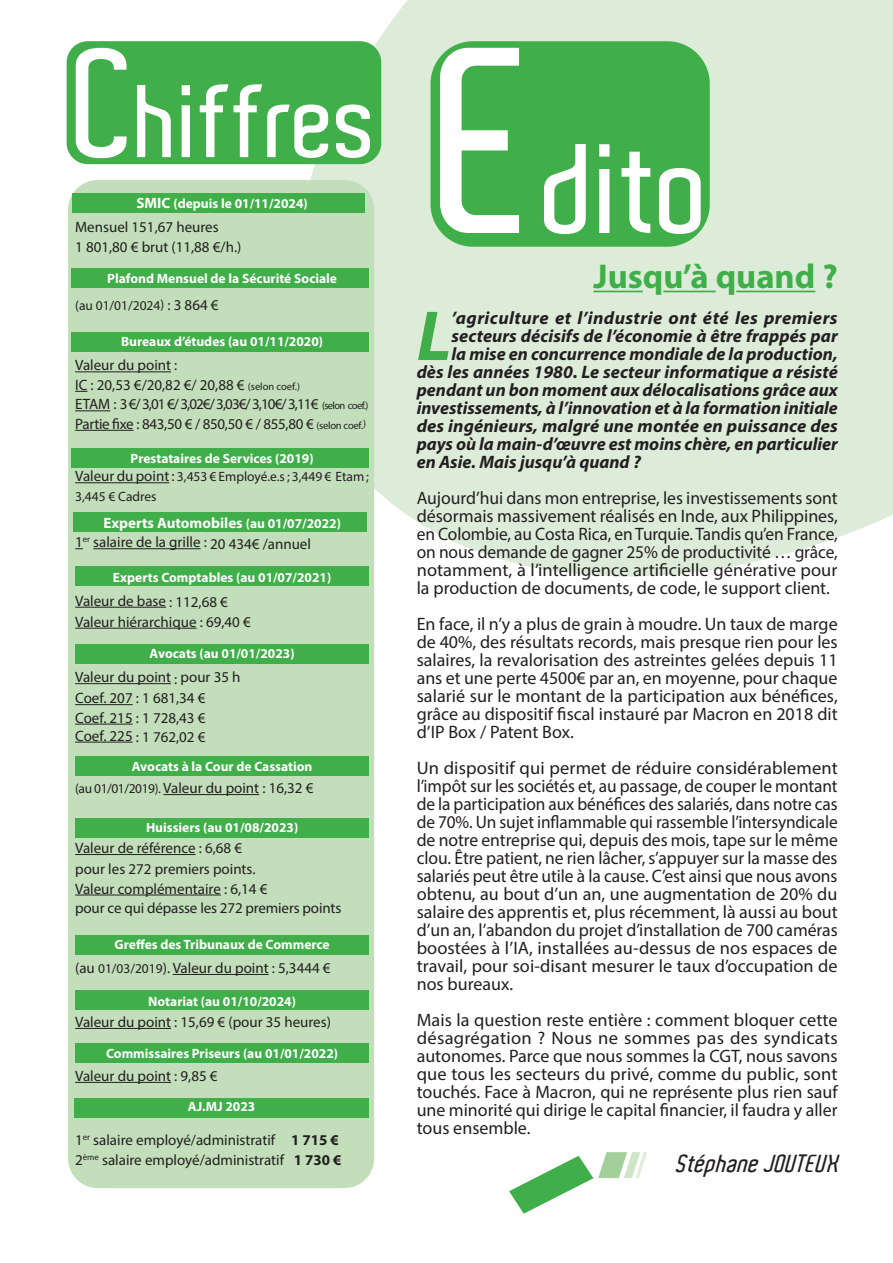
<style>
.page{position:relative;width:893px;height:1263px;background:#fff}
.page>*{position:absolute;margin:0;border:0;box-sizing:border-box;transform-origin:0 0}
.t1{font:600 122.55px "Aldo";color:#fff}
.t2{font:600 99.3px "Aldo";color:#fff}
.t3{font:italic 700 71.4px "Myriad Pro";color:#40ae49}
.t4{font:700 34.5px "Myriad Pro";color:#40ae49}
.t5{font:italic 600 24px "Aldo";color:#231f20}
.t6{font:18px/18px "Myriad Pro";color:#231f20;text-align:justify}
.t7{font:italic 700 18px "Myriad Pro";color:#231f20}
.t8{font:italic 700 18px "Myriad Pro";letter-spacing:.02em;color:#231f20}
.t9{font:15px/19.5px "Myriad Pro";color:#231f20}
.t10{font:15px/19.5px "Myriad Pro";letter-spacing:-.02em;color:#231f20}
.t11{font:700 13.5px/27px "Myriad Pro";color:#fff}
.t12{font:13.5px/18px "Myriad Pro";color:#231f20;text-align:center}
.s1{font-size:148.95px}
.s2{font-size:15px}
.s3{font-weight:400;color:#231f20}
.s4{font-weight:400;font-size:15px;color:#231f20}
.s5{font-size:10.5px}
.s6{font-weight:700;color:#fff}
.s7{font-weight:700;font-size:13.5px;color:#fff}
.s8{font-size:13.5px}
.s9{font-weight:700}
.s10{font-size:255.3px}
</style>
<div class="page">
<svg style="left:225px;top:0;width:668px;height:623px;fill:#ddecd9"></svg>
<div style="left:67px;top:41px;width:314px;height:123px;background:#40ae49;border-radius:21px"></div>
<div style="left:431px;top:41px;width:279px;height:206px;background:#40ae49;border-radius:43px"></div>
<div style="left:68px;top:180px;width:306px;height:1008px;background:#c2deba;border-radius:30px"></div>
<div style="left:72px;top:332px;width:297px;height:20px;background:#40ae49"></div>
<div style="left:73px;top:512px;width:294px;height:20px;background:#40ae49"></div>
<div style="left:75px;top:566px;width:294px;height:20px;background:#40ae49"></div>
<div style="left:75px;top:645px;width:294px;height:19px;background:#40ae49"></div>
<div style="left:75px;top:756px;width:294px;height:19px;background:#40ae49"></div>
<div style="left:75px;top:818px;width:294px;height:20px;background:#40ae49"></div>
<div style="left:75px;top:935px;width:294px;height:19px;background:#40ae49"></div>
<div style="left:75px;top:990px;width:294px;height:19px;background:#40ae49"></div>
<div style="left:75px;top:1043px;width:294px;height:19px;background:#40ae49"></div>
<div style="left:72px;top:194px;width:293px;height:19px;background:#40ae49"></div>
<div style="left:72px;top:269px;width:297px;height:19px;background:#40ae49"></div>
<div style="left:72px;top:449px;width:297px;height:19px;background:#40ae49"></div>
<hr style="left:75px;top:371px;width:96px;height:1px;background:#231f20">
<svg style="left:75px;top:391px;width:12px;height:1px"></svg>
<hr style="left:75px;top:410px;width:35px;height:1px;background:#231f20">
<hr style="left:75px;top:430px;width:58px;height:1px;background:#231f20">
<hr style="left:75px;top:482px;width:94px;height:1px;background:#231f20">
<hr style="left:93px;top:548px;width:108px;height:1px;background:#231f20">
<hr style="left:75px;top:607px;width:91px;height:1px;background:#231f20">
<hr style="left:75px;top:628px;width:122px;height:1px;background:#231f20">
<hr style="left:75px;top:683px;width:96px;height:1px;background:#231f20">
<hr style="left:75px;top:704px;width:58px;height:1px;background:#231f20">
<hr style="left:75px;top:724px;width:58px;height:1px;background:#231f20">
<hr style="left:75px;top:742px;width:58px;height:1px;background:#231f20">
<hr style="left:163px;top:794px;width:96px;height:1px;background:#231f20">
<hr style="left:75px;top:854px;width:121px;height:1px;background:#231f20">
<hr style="left:75px;top:895px;width:146px;height:1px;background:#231f20">
<hr style="left:173px;top:974px;width:96px;height:1px;background:#231f20">
<hr style="left:75px;top:1028px;width:96px;height:1px;background:#231f20">
<hr style="left:75px;top:1082px;width:96px;height:1px;background:#231f20">
<div style="left:74px;top:1098px;width:295px;height:19px;background:#40ae49"></div>
<svg style="left:509px;top:1152px;width:138px;height:62px"></svg>
<hr style="left:594px;top:291px;width:49px;height:1px;background:#40ae49">
<hr style="left:663px;top:291px;width:53px;height:1px;background:#40ae49">
<hr style="left:736px;top:291px;width:79px;height:1px;background:#40ae49">
<h2 class="t2" style="left:76px;top:66px;width:305px"><span class="s1">C</span>hiffres</h2>
<p class="t11" style="left:136px;top:190px;width:173px"><span class="s2">SMIC</span> (depuis le 01/11/2024)</p>
<p class="t9" style="left:75px;top:217px;width:168px">Mensuel 151,67 heures<br>1 801,80 € brut (11,88 €/h.)</p>
<p class="t11" style="left:75px;top:265px;width:263px;text-indent:32px">Plafond Mensuel de la Sécurité Sociale <span class="s3">(au 01/01/2024)</span> <span class="s4">: 3 864 €</span></p>
<p class="t11" style="left:121px;top:328px;width:204px">Bureaux d’études (au 01/11/2020)</p>
<p class="t10" style="left:75px;top:355px;width:295px">Valeur du point :<br>IC : 20,53 €/20,82 €/ 20,88 € <span class="s5">(selon coef.)<br></span>ETAM : 3 €/ 3,01 €/ 3,02€/ 3,03€/ 3,10€/ 3,11€ <span class="s5">(selon coef.)<br></span>Partie fixe : 843,50 € / 850,50 € / 855,80 € <span class="s5">(selon coef.)</span></p>
<p class="t12" style="left:75px;top:449px;width:295px"><span class="s6">Prestataires de Services (2019)<br></span><span class="s2">Valeur du point :</span> 3,453 € Employé.e.s ; 3,449 € Etam ;</p>
<p class="t12" style="left:75px;top:487px;width:83px">3,445 € Cadres</p>
<p class="t9" style="left:75px;top:513px;width:267px;text-indent:28px"><span class="s6">Experts Automobiles</span> <span class="s7">(au 01/07/2022)<br></span>1<sup>er</sup> salaire de la grille : 20 434€ /annuel</p>
<p class="t11" style="left:113px;top:563px;width:220px">Experts Comptables (au 01/07/2021)</p>
<p class="t9" style="left:75px;top:590px;width:177px;line-height:21px">Valeur de base : 112,68 €<br>Valeur hiérarchique : 69,40 €</p>
<p class="t11" style="left:150px;top:640px;width:147px">Avocats (au 01/01/2023)</p>
<p class="t9" style="left:75px;top:666px;width:167px;line-height:21px">Valeur du point : pour 35 h<br>Coef. 207 : 1 681,34 €</p>
<p class="t9" style="left:75px;top:708px;width:132px">Coef. 215 : 1 728,43 €<br>Coef. 225 : 1 762,02 €</p>
<p class="t11" style="left:132px;top:752px;width:182px">Avocats à la Cour de Cassation</p>
<p class="t9" style="left:75px;top:778px;width:240px"><span class="s8">(au 01/01/2019).</span> Valeur du point : 16,32 €</p>
<p class="t11" style="left:146px;top:813px;width:154px">Huissiers (au 01/08/2023)</p>
<p class="t9" style="left:75px;top:837px;width:182px;line-height:21px">Valeur de référence : 6,68 € pour les 272 premiers points.</p>
<p class="t9" style="left:75px;top:878px;width:268px">Valeur complémentaire : 6,14 €<br>pour ce qui dépasse les 272 premiers points</p>
<p class="t11" style="left:115px;top:930px;width:216px">Greffes des Tribunaux de Commerce</p>
<p class="t9" style="left:75px;top:958px;width:257px">(au <span class="s8">01/03/2019</span>). Valeur du point : 5,3444 €</p>
<p class="t11" style="left:148px;top:987px;width:149px">Notariat (au 01/10/2024)</p>
<p class="t9" style="left:75px;top:1012px;width:257px">Valeur du point : 15,69 € (pour 35 heures)</p>
<p class="t11" style="left:106px;top:1040px;width:233px">Commissaires Priseurs (au 01/01/2022)</p>
<p class="t9" style="left:75px;top:1066px;width:144px">Valeur du point : 9,85 €</p>
<p class="t11" style="left:188px;top:1093px;width:69px">AJ.MJ 2023</p>
<p class="t9" style="left:75px;top:1130px;width:268px">1<sup>er</sup> salaire employé/administratif <span class="s9">1 715 €<br></span>2<sup>ème</sup> salaire employé/administratif <span class="s9">1 730 €</span></p>
<h1 class="t1" style="left:440px;top:121px;width:274px"><span class="s10">E</span>dito</h1>
<h3 class="t4" style="left:594px;top:254px;width:246px">Jusqu’à quand ?</h3>
<h3 class="t3" style="left:417px;top:290px;width:36px">L</h3>
<p class="t8" style="left:451px;top:306px;width:388px">’agriculture et l’industrie ont été les premiers</p>
<p class="t7" style="left:451px;top:324px;width:388px">secteurs décisifs de l’économie à être frappés par</p>
<p class="t7" style="left:451px;top:342px;width:388px">la mise en concurrence mondiale de la production,</p>
<p class="t7" style="left:417px;top:360px;width:423px">dès les années 1980. Le secteur informatique a résisté</p>
<p class="t7" style="left:417px;top:378px;width:422px">pendant un bon moment aux délocalisations grâce aux</p>
<p class="t7" style="left:417px;top:396px;width:423px">investissements, à l’innovation et à la formation initiale</p>
<p class="t7" style="left:417px;top:414px;width:423px">des ingénieurs, malgré une montée en puissance des</p>
<p class="t7" style="left:417px;top:432px;width:423px">pays où la main-d’œuvre est moins chère, en particulier</p>
<p class="t7" style="left:417px;top:450px;width:226px">en Asie. Mais jusqu’à quand ?</p>
<p class="t6" style="left:417px;top:489px;width:423px">Aujourd’hui dans mon entreprise, les investissements sont désormais massivement réalisés en Inde, aux Philippines, en Colombie, au Costa Rica, en Turquie. Tandis qu’en France, on nous demande de gagner 25% de productivité … grâce, notamment, à l’intelligence artificielle générative pour la production de documents, de code, le support client.</p>
<p class="t6" style="left:417px;top:615px;width:422px">En face, il n’y a plus de grain à moudre. Un taux de marge de 40%, des résultats records, mais presque rien pour les salaires, la revalorisation des astreintes gelées depuis 11 ans et une perte 4500€ par an, en moyenne, pour chaque salarié sur le montant de la participation aux bénéfices, grâce au dispositif fiscal instauré par Macron en 2018 dit d’IP Box / Patent Box.</p>
<p class="t6" style="left:417px;top:759px;width:423px">Un dispositif qui permet de réduire considérablement l’impôt sur les sociétés et, au passage, de couper le montant de la participation aux bénéfices des salariés, dans notre cas de 70%. Un sujet inflammable qui rassemble l’intersyndicale de notre entreprise qui, depuis des mois, tape sur le même clou. Être patient, ne rien lâcher, s’appuyer sur la masse des salariés peut être utile à la cause. C’est ainsi que nous avons obtenu, au bout d’un an, une augmentation de 20% du salaire des apprentis et, plus récemment, là aussi au bout d’un an, l’abandon du projet d’installation de 700 caméras boostées à l’IA, installées au-dessus de nos espaces de travail, pour soi-disant mesurer le taux d’occupation de nos bureaux.</p>
<p class="t6" style="left:417px;top:1011px;width:423px">Mais la question reste entière : comment bloquer cette désagrégation ? Nous ne sommes pas des syndicats autonomes. Parce que nous sommes la CGT, nous savons que tous les secteurs du privé, comme du public, sont touchés. Face à Macron, qui ne représente plus rien sauf une minorité qui dirige le capital financier, il faudra y aller tous ensemble.</p>
<h3 class="t5" style="left:675px;top:1150px;width:171px">Stép haneJOUTEUX</h3>
</div>
